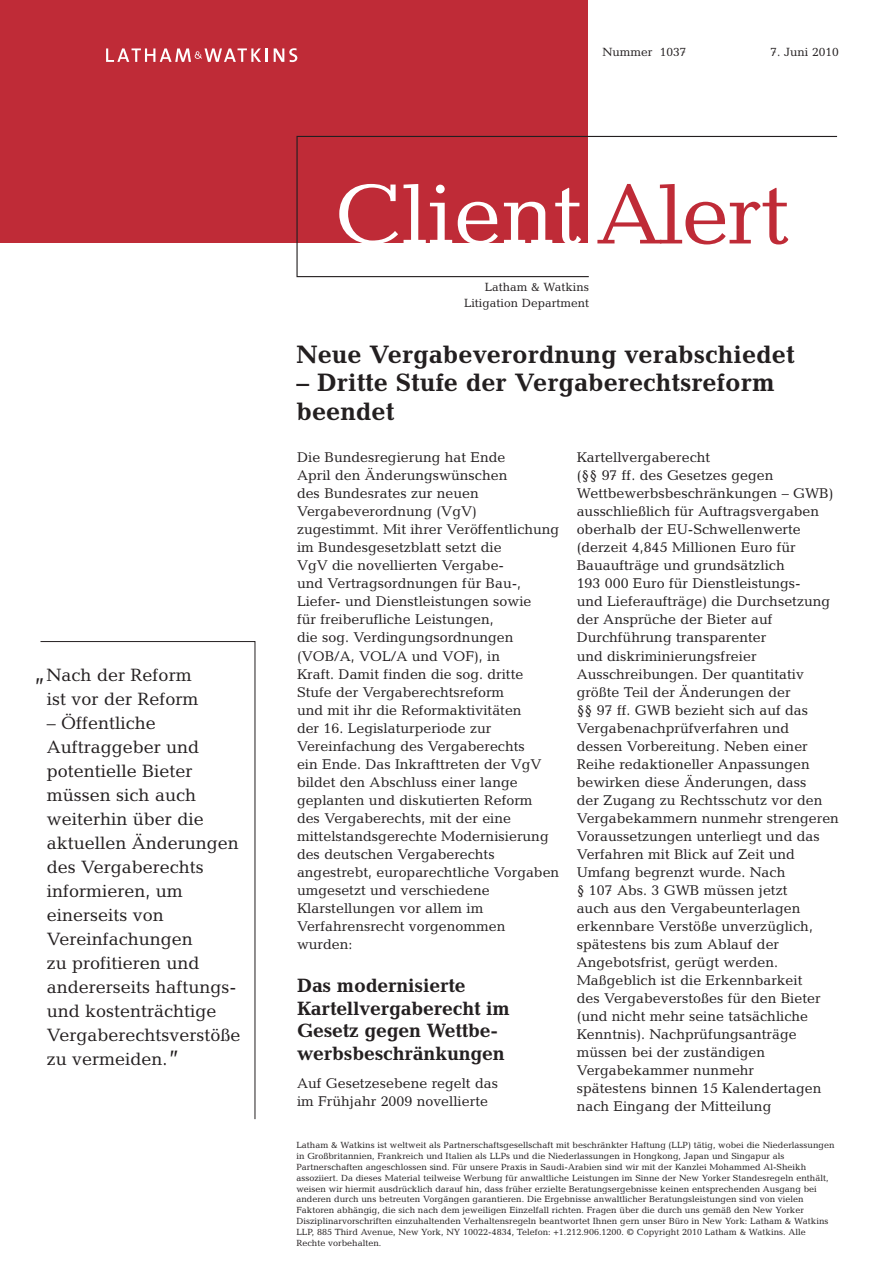
<style>
.page{position:relative;width:893px;height:1263px;background:#fff}
.page>*{position:absolute;margin:0;border:0;box-sizing:border-box;transform-origin:0 0}
.t1{font:86.25px "Candida";color:#fff}
.Heading__17_19{font:700 25.5px/28.5px "Candida";color:#231f20}
.Subhead_1__14_18{font:700 19.5px/22.5px "Candida";letter-spacing:-.01em;color:#231f20}
.Callout{font:18px/24px "Candida";color:#231f20}
.Body_text-no_indent{font:14.25px/18px "Candida";color:#231f20}
.Department_title__ba{font:12px/16.5px "Candida";color:#231f20;text-align:right}
.Folio-content{font:12px "Candida";color:#231f20}
.Disclaimer_text{font:9px/10.8px "Candida";color:#231f20}
.s1{font-size:24px}
.s2{color:#bf2b37}
</style>
<div class="page">
<div style="left:0;top:0;width:587px;height:242px;background:#bf2b37"></div>
<svg style="left:296px;top:135px;width:542px;height:143px"></svg>
<svg style="left:274px;top:48px;width:23px;height:14px"></svg>
<svg style="left:106px;top:48px;width:162px;height:14px"></svg>
<svg style="left:40px;top:641px;width:215px;height:478px"></svg>
<div style="left:33px;top:663px;width:209px;height:523px;background:#fff"></div>
<p class="Callout" style="left:47px;top:663px;width:153px;text-indent:-14px"><span class="s1">„</span>Nach der Reform ist vor der Reform</p>
<p class="Callout" style="left:47px;top:711px;width:195px">– Öffentliche<br>Auftraggeber und potentielle Bieter müssen sich auch weiterhin über die aktuellen Änderungen des Vergaberechts informieren, um einerseits von<br>Vereinfachungen<br>zu profitieren und andererseits haftungs&shy;und kostenträchtige<br>Vergaberechtsverstöße zu vermeiden.<span class="s1">”</span></p>
<p class="Folio-content" style="left:602px;top:45px;width:86px">Nummer 1037</p>
<p class="Folio-content" style="left:770px;top:45px;width:70px">7. Juni 2010</p>
<p class="t1" style="left:335px;top:165px;width:456px">Client <span class="s2">Alert</span></p>
<p class="Department_title__ba" style="left:464px;top:278px;width:127px">Latham &amp; Watkins<br>Litigation Department</p>
<p class="Heading__17_19" style="left:296px;top:340px;width:500px">Neue Vergabeverordnung verabschiedet</p>
<p class="Heading__17_19" style="left:296px;top:368px;width:480px">– Dritte Stufe der Vergaberechtsreform beendet</p>
<p class="Body_text-no_indent" style="left:297px;top:449px;width:264px">Die Bundesregierung hat Ende<br>April den Änderungswünschen<br>des Bundesrates zur neuen<br>Vergabeverordnung (VgV) zugestimmt. Mit ihrer Veröffentlichung im Bundesgesetzblatt setzt die<br>VgV die novellierten Vergabe-<br>und Vertragsordnungen für Bau-,<br>Liefer- und Dienstleistungen sowie<br>für freiberufliche Leistungen,<br>die sog. Verdingungsordnungen (VOB/A, VOL/A und VOF), in<br>Kraft. Damit finden die sog. dritte<br>Stufe der Vergaberechtsreform<br>und mit ihr die Reformaktivitäten<br>der 16. Legislaturperiode zur<br>Vereinfachung des Vergaberechts<br>ein Ende. Das Inkrafttreten der VgV bildet den Abschluss einer lange geplanten und diskutierten Reform<br>des Vergaberechts, mit der eine mittelstandsgerechte Modernisierung des deutschen Vergaberechts angestrebt, europarechtliche Vorgaben umgesetzt und verschiedene<br>Klarstellungen vor allem im<br>Verfahrensrecht vorgenommen wurden:</p>
<p class="Subhead_1__14_18" style="left:297px;top:974px;width:214px">Das modernisierte<br>Kartellvergaberecht im<br>Gesetz gegen Wettbe&shy;werbsbeschränkungen</p>
<p class="Body_text-no_indent" style="left:297px;top:1074px;width:203px">Auf Gesetzesebene regelt das im Frühjahr 2009 novellierte</p>
<p class="Body_text-no_indent" style="left:577px;top:449px;width:264px">Kartellvergaberecht<br>(§§ 97 ff. des Gesetzes gegen<br>Wettbewerbsbeschränkungen – GWB) ausschließlich für Auftragsvergaben oberhalb der EU-Schwellenwerte (derzeit 4,845 Millionen Euro für<br>Bauaufträge und grundsätzlich<br>193 000 Euro für Dienstleistungs-<br>und Lieferaufträge) die Durchsetzung der Ansprüche der Bieter auf<br>Durchführung transparenter<br>und diskriminierungsfreier<br>Ausschreibungen. Der quantitativ größte Teil der Änderungen der<br>§§ 97 ff. GWB bezieht sich auf das<br>Vergabenachprüfverfahren und<br>dessen Vorbereitung. Neben einer<br>Reihe redaktioneller Anpassungen bewirken diese Änderungen, dass<br>der Zugang zu Rechtsschutz vor den<br>Vergabekammern nunmehr strengeren<br>Voraussetzungen unterliegt und das<br>Verfahren mit Blick auf Zeit und<br>Umfang begrenzt wurde. Nach<br>§ 107 Abs. 3 GWB müssen jetzt<br>auch aus den Vergabeunterlagen erkennbare Verstöße unverzüglich, spätestens bis zum Ablauf der<br>Angebotsfrist, gerügt werden.<br>Maßgeblich ist die Erkennbarkeit<br>des Vergabeverstoßes für den Bieter (und nicht mehr seine tatsächliche<br>Kenntnis). Nachprüfungsanträge müssen bei der zuständigen<br>Vergabekammer nunmehr<br>spätestens binnen 15 Kalendertagen nach Eingang der Mitteilung</p>
<p class="Disclaimer_text" style="left:296px;top:1140px;width:540px">Latham &amp; Watkins ist weltweit als Partnerschaftsgesellschaft mit beschränkter Haftung (LLP) tätig, wobei die Niederlassungen in Großbritannien, Frankreich und Italien als LLPs und die Niederlassungen in Hongkong, Japan und Singapur als Partnerschaften angeschlossen sind. Für unsere Praxis in Saudi-Arabien sind wir mit der Kanzlei Mohammed Al-Sheikh assoziiert. Da dieses Material teilweise Werbung für anwaltliche Leistungen im Sinne der New Yorker Standesregeln enthält, weisen wir hiermit ausdrücklich darauf hin, dass früher erzielte Beratungsergebnisse keinen entsprechenden Ausgang bei anderen durch uns betreuten Vorgängen garantieren. Die Ergebnisse anwaltlicher Beratungsleistungen sind von vielen Faktoren abhängig, die sich nach dem jeweiligen Einzelfall richten. Fragen über die durch uns gemäß den New Yorker Disziplinarvorschriften einzuhaltenden Verhaltensregeln beantwortet Ihnen gern unser Büro in New York: Latham &amp; Watkins LLP, 885 Third Avenue, New York, NY 10022-4834, Telefon: +1.212.906.1200. © Copyright 2010 Latham &amp; Watkins. Alle Rechte vorbehalten.</p>
</div>
